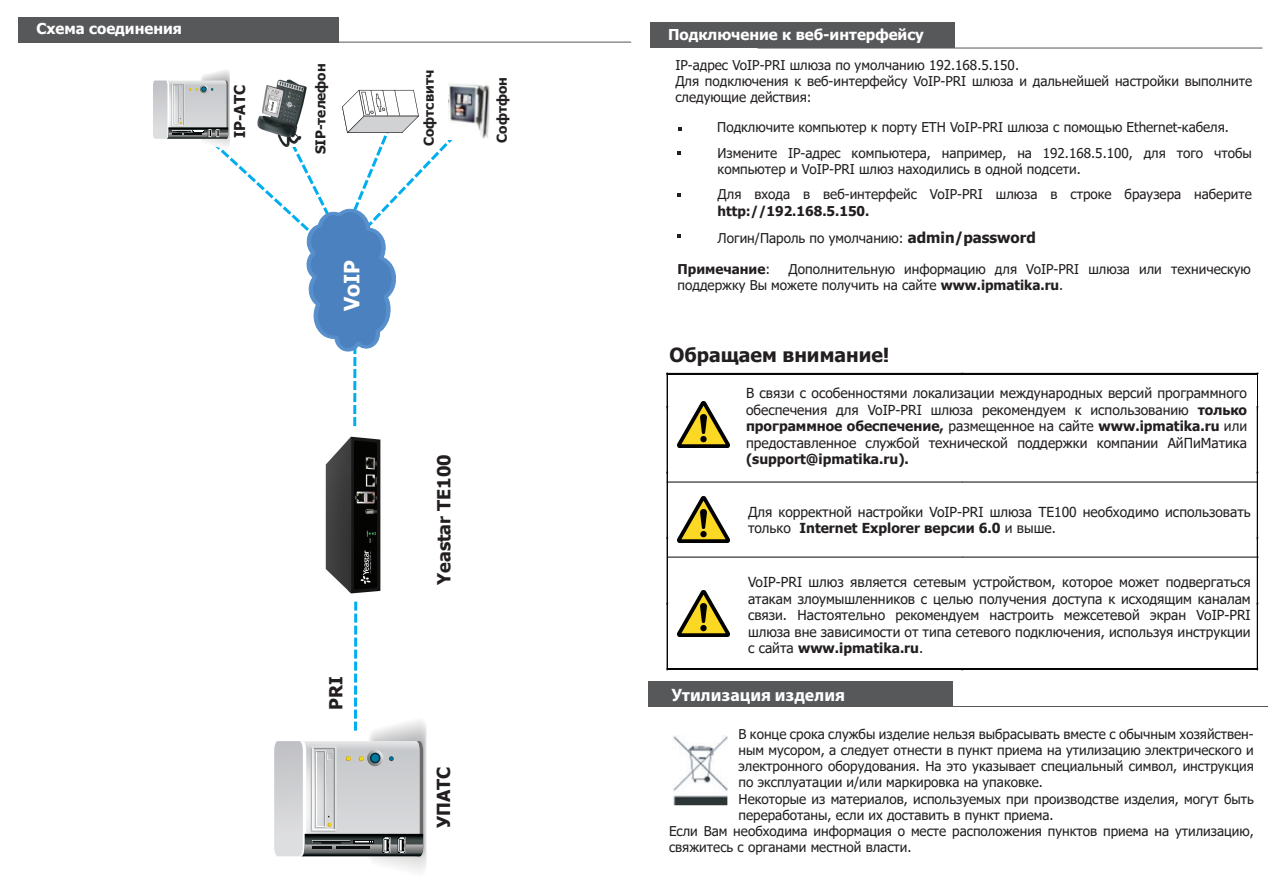
<style>
.page{position:relative;width:1276px;height:893px;background:#fff}
.page>*{position:absolute;margin:0;border:0;box-sizing:border-box;transform-origin:0 0}
.t1{font:700 21px "Tahoma";color:#fff}
.t2{font:700 19.5px "Tahoma";color:#231f20}
.t3{font:700 18px "Tahoma";color:#231f20}
.t4{font:700 18px "Myriad Pro";color:#fff}
.t5{font:700 15px "Tahoma";color:#fff}
.t6{font:700 15px "Tahoma";color:#231f20}
.t7{font:13.8px/16.5px "Tahoma";color:#231f20;text-align:justify}
.t8{font:700 13.8px "Tahoma";color:#231f20}
.t9{font:13.5px/16.2px "Tahoma";color:#231f20}
.t10{font:700 13.5px "Tahoma";color:#231f20}
.s1{font-weight:700}
.s2{font-weight:700;font-size:15px}
.s3{font-weight:400}
</style>
<div class="page">
<hr style="left:126px;top:42px;width:505px;height:1px;background:#57585a">
<div style="left:18px;top:17px;width:320px;height:26px;background:#57585a"></div>
<div style="left:648px;top:681px;width:304px;height:26px;background:#57585a"></div>
<img style="left:672px;top:735px;width:56px;height:71px">
<hr style="left:757px;top:48px;width:505px;height:1px;background:#57585a">
<div style="left:650px;top:23px;width:304px;height:25px;background:#57585a"></div>
<svg style="left:678px;top:127px;width:3px;height:4px"></svg>
<svg style="left:677px;top:151px;width:4px;height:4px"></svg>
<svg style="left:677px;top:234px;width:4px;height:4px"></svg>
<svg style="left:677px;top:193px;width:4px;height:4px"></svg>
<hr style="left:763px;top:706px;width:504px;height:1px;background:#57585a">
<hr style="left:667px;top:373px;width:295px;height:2px;background:#050504">
<hr style="left:962px;top:373px;width:295px;height:2px;background:#050504">
<hr style="left:667px;top:375px;width:1px;height:32px;background:#050504">
<hr style="left:666px;top:375px;width:1px;height:32px;background:#050504">
<hr style="left:1257px;top:375px;width:1px;height:32px;background:#050504">
<hr style="left:667px;top:408px;width:1px;height:64px;background:#050504">
<hr style="left:666px;top:408px;width:1px;height:64px;background:#050504">
<hr style="left:1257px;top:408px;width:1px;height:64px;background:#050504">
<hr style="left:1256px;top:408px;width:1px;height:64px;background:#050504">
<hr style="left:667px;top:473px;width:1px;height:65px;background:#050504">
<hr style="left:666px;top:473px;width:1px;height:65px;background:#050504">
<hr style="left:1257px;top:473px;width:1px;height:65px;background:#050504">
<hr style="left:1256px;top:473px;width:1px;height:65px;background:#050504">
<hr style="left:667px;top:539px;width:1px;height:64px;background:#050504">
<hr style="left:666px;top:539px;width:1px;height:64px;background:#050504">
<hr style="left:1257px;top:539px;width:1px;height:64px;background:#050504">
<hr style="left:1256px;top:539px;width:1px;height:64px;background:#050504">
<hr style="left:667px;top:604px;width:1px;height:65px;background:#050504">
<hr style="left:666px;top:604px;width:1px;height:65px;background:#050504">
<hr style="left:1257px;top:604px;width:1px;height:65px;background:#050504">
<hr style="left:1256px;top:604px;width:1px;height:65px;background:#050504">
<hr style="left:667px;top:669px;width:295px;height:1px;background:#050504">
<hr style="left:962px;top:669px;width:295px;height:1px;background:#050504">
<hr style="left:667px;top:482px;width:294px;height:1px;background:#050504">
<hr style="left:962px;top:482px;width:295px;height:1px;background:#050504">
<hr style="left:667px;top:557px;width:295px;height:1px;background:#050504">
<hr style="left:963px;top:557px;width:294px;height:1px;background:#050504">
<img style="left:678px;top:401px;width:52px;height:46px">
<img style="left:678px;top:591px;width:52px;height:46px">
<img style="left:678px;top:497px;width:52px;height:46px">
<svg style="left:274px;top:602px;width:152px;height:269px"></svg>
<img style="left:467px;top:84px;width:23px;height:55px">
<svg style="left:153px;top:70px;width:314px;height:357px"></svg>
<img style="left:325px;top:436px;width:56px;height:158px">
<p class="t5" style="left:36px;top:18px;width:147px">Схема соединения</p>
<p class="t6" style="left:229px;top:138px;width:55px;rotate:-90deg">IP-АТС</p>
<p class="t10" style="left:311px;top:154px;width:92px;rotate:-90deg">SIP-телефон</p>
<h1 class="t1" style="left:337px;top:311px;width:53px;rotate:-90deg">VoIP</h1>
<h3 class="t3" style="left:323px;top:710px;width:35px;rotate:-90deg">PRI</h3>
<p class="t10" style="left:419px;top:146px;width:77px;rotate:-90deg">Софтсвитч</p>
<p class="t10" style="left:492px;top:143px;width:67px;rotate:-90deg">Софтфон</p>
<h3 class="t3" style="left:431px;top:585px;width:132px;rotate:-90deg">Yeastar TE100</h3>
<h3 class="t3" style="left:431px;top:828px;width:63px;rotate:-90deg">УПАТС</h3>
<p class="t5" style="left:668px;top:24px;width:257px">Подключение к веб-интерфейсу</p>
<p class="t9" style="left:675px;top:58px;width:578px">IP-адрес VoIP-PRI шлюза по умолчанию 192.168.5.150.<br>Для подключения к веб-интерфейсу VoIP-PRI шлюза и дальнейшей настройки выполните следующие действия:</p>
<p class="t9" style="left:717px;top:115px;width:536px;line-height:26.1px">Подключите компьютер к порту ETH VoIP-PRI шлюза с помощью Ethernet-кабеля.<br>Измените IP-адрес компьютера, например, на 192.168.5.100, для того чтобы</p>
<p class="t9" style="left:717px;top:157px;width:535px;line-height:25.2px">компьютер и VoIP-PRI шлюз находились в одной подсети.<br>Для входа в веб-интерфейс VoIP-PRI шлюза в строке браузера наберите</p>
<p class="t9" style="left:717px;top:198px;width:320px;line-height:27px"><span class="s1">http://192.168.5.150.<br></span>Логин/Пароль по умолчанию: <span class="s2">admin/password</span></p>
<p class="t10" style="left:677px;top:260px;width:94px">Примечание<span class="s3">:</span></p>
<p class="t9" style="left:677px;top:262px;width:574px;text-indent:111px">Дополнительную информацию для VoIP-PRI шлюза или техническую поддержку Вы можете получить на сайте <span class="s1">www.ipmatika.ru</span>.</p>
<h2 class="t2" style="left:669px;top:341px;width:221px">Обращаем внимание!</h2>
<p class="t7" style="left:746px;top:386px;width:502px">В связи с особенностями локализации международных версий программного обеспечения для VoIP-PRI шлюза рекомендуем к использованию <span class="s1">только программное обеспечение,</span> размещенное на сайте <span class="s1">www.ipmatika.ru</span> или предоставленное службой технической поддержки компании АйПиМатика</p>
<p class="t8" style="left:746px;top:450px;width:164px">(support@ipmatika.ru).</p>
<p class="t7" style="left:748px;top:504px;width:504px">Для корректной настройки VoIP-PRI шлюза TE100 необходимо использовать только <span class="s1">Internet Explorer версии 6.0</span> и выше.</p>
<p class="t7" style="left:748px;top:575px;width:504px">VoIP-PRI шлюз является сетевым устройством, которое может подвергаться атакам злоумышленников с целью получения доступа к исходящим каналам связи. Настоятельно рекомендуем настроить межсетевой экран VoIP-PRI шлюза вне зависимости от типа сетевого подключения, используя инструкции с сайта <span class="s1">www.ipmatika.ru</span>.</p>
<h3 class="t4" style="left:671px;top:683px;width:175px">Утилизация изделия</h3>
<p class="t9" style="left:738px;top:727px;width:516px">В конце срока службы изделие нельзя выбрасывать вместе с обычным хозяйствен-</p>
<p class="t9" style="left:738px;top:743px;width:516px">ным мусором, а следует отнести в пункт приема на утилизацию электрического и</p>
<p class="t9" style="left:738px;top:759px;width:516px">электронного оборудования. На это указывает специальный символ, инструкция</p>
<p class="t9" style="left:738px;top:775px;width:306px">по эксплуатации и/или маркировка на упаковке.</p>
<p class="t9" style="left:738px;top:791px;width:517px">Некоторые из материалов, используемых при производстве изделия, могут быть</p>
<p class="t9" style="left:738px;top:808px;width:316px">переработаны, если их доставить в пункт приема.</p>
<p class="t9" style="left:669px;top:824px;width:586px">Если Вам необходима информация о месте расположения пунктов приема на утилизацию,</p>
<p class="t9" style="left:669px;top:840px;width:244px">свяжитесь с органами местной власти.</p>
</div>
